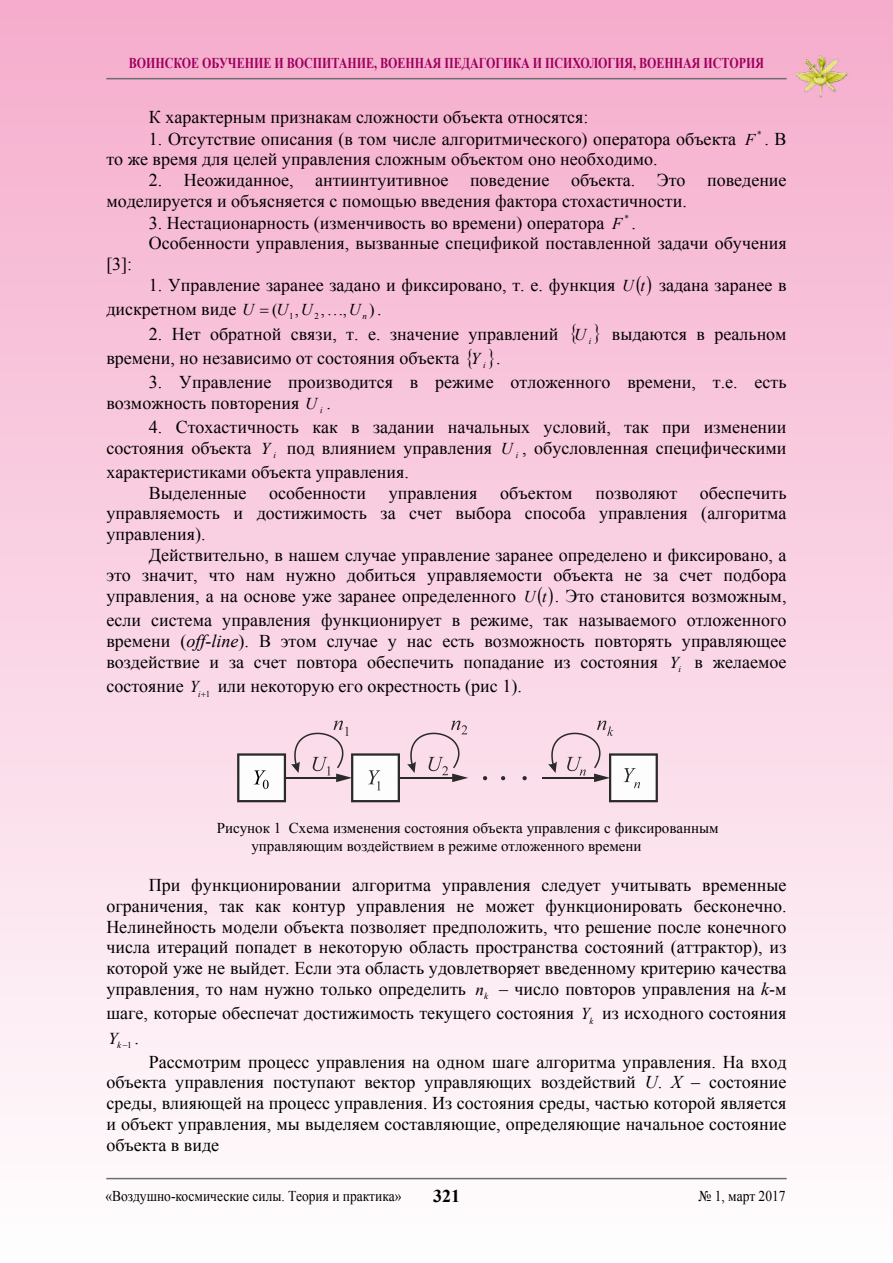
<style>
.page{position:relative;width:893px;height:1263px;background:#fff}
.page>*{position:absolute;margin:0;border:0;box-sizing:border-box;transform-origin:0 0}
.t1{font:18px/20.7px "Times New Roman";color:#000}
.t2{font:700 18px "Times New Roman";color:#000}
.t3{font:italic 16.65px "Times New Roman";color:#000;scale:1.04 1}
.t4{font:16.5px "Times New Roman";color:#000}
.t5{font:italic 16.5px "Times New Roman";color:#000}
.t6{font:15px/17.2px "Times New Roman";color:#000}
.t7{font:700 15px "Times New Roman";color:#9e005d;scale:.8 1}
.t8{font:15px "Times New Roman";color:#000;scale:.9 1}
.s1{font-style:italic;font-size:16.5px}
.s2{font-style:normal;font-size:18px}
.s3{font-style:italic}
.s4{font-size:18px}
.s5{font-style:italic;font-size:16.65px}
</style>
<div class="page">
<div style="left:0;top:0;width:893px;height:1263px;background:linear-gradient(to bottom,#f6accc,#fefefe)"></div>
<hr style="left:106px;top:78px;width:681px;height:1px;background:#6d6e71">
<hr style="left:106px;top:1178px;width:681px;height:1px;background:#6d6e71">
<img style="left:792px;top:52px;width:58px;height:47px">
<hr style="left:399px;top:777px;width:61px;height:2px;background:#2b2a29">
<hr style="left:543px;top:777px;width:59px;height:2px;background:#2b2a29">
<svg style="left:483px;top:776px;width:4px;height:4px"></svg>
<svg style="left:501px;top:776px;width:4px;height:4px"></svg>
<svg style="left:522px;top:776px;width:5px;height:4px"></svg>
<svg style="left:237px;top:721px;width:163px;height:81px"></svg>
<svg style="left:407px;top:721px;width:61px;height:61px;background:#e1c6d2"></svg>
<svg style="left:548px;top:721px;width:110px;height:81px"></svg>
<svg style="left:637px;top:275px;width:4px;height:21px"></svg>
<svg style="left:647px;top:275px;width:4px;height:21px"></svg>
<svg style="left:260px;top:309px;width:9px;height:4px"></svg>
<svg style="left:571px;top:324px;width:5px;height:20px"></svg>
<svg style="left:595px;top:324px;width:4px;height:20px"></svg>
<svg style="left:468px;top:348px;width:4px;height:20px"></svg>
<svg style="left:489px;top:348px;width:5px;height:20px"></svg>
<svg style="left:538px;top:587px;width:4px;height:20px"></svg>
<svg style="left:548px;top:587px;width:5px;height:20px"></svg>
<svg style="left:201px;top:692px;width:5px;height:4px"></svg>
<p class="t7" style="left:129px;top:52px;width:796px">воинское обучение и воспитание, военная педагогика и психология, военная история</p>
<p class="t1" style="left:149px;top:106px;width:441px">К характерным признакам сложности объекта относятся:</p>
<p class="t1" style="left:149px;top:128px;width:614px">1. Отсутствие описания (в том числе алгоритмического) оператора объекта <sup>*</sup></p>
<p class="t1" style="left:745px;top:128px;width:43px"><span class="s1">F</span> .В</p>
<p class="t1" style="left:106px;top:149px;width:553px">то же время для целей управления сложным объектом оно необходимо.</p>
<p class="t1" style="left:106px;top:169px;width:682px;text-indent:43px">2. Неожиданное, антиинтуитивное поведение объекта. Это поведение моделируется и объясняется с помощью введения фактора стохастичности.</p>
<p class="t1" style="left:149px;top:212px;width:482px">3. Нестационарность (изменчивость во времени) оператора <sup>*</sup></p>
<p class="t5" style="left:612px;top:212px;width:25px">F <span class="s2">.</span></p>
<p class="t1" style="left:149px;top:233px;width:639px">Особенности управления, вызванные спецификой поставленной задачи обучения</p>
<p class="t1" style="left:106px;top:253px;width:27px">[3]:</p>
<p class="t1" style="left:106px;top:272px;width:682px;line-height:24.3px;text-indent:43px">1. Управление заранее задано и фиксировано, т. е. функция <span class="s1">U t</span> задана заранее в дискретном виде <span class="s1">U</span></p>
<p class="t4" style="left:369px;top:299px;width:7px">)</p>
<p class="t1" style="left:106px;top:321px;width:682px;line-height:24.3px;text-indent:43px">2. Нет обратной связи, т. е. значение управлений <span class="s1">U</span> <sub>i</sub> выдаются в реальном времени, но независимо от состояния объекта <span class="s1">Y</span> <sub>i</sub> .</p>
<p class="t1" style="left:106px;top:371px;width:682px;text-indent:43px">3. Управление производится в режиме отложенного времени, т.е. есть возможность повторения <span class="s1">U</span> <sub>i</sub> .</p>
<p class="t1" style="left:106px;top:416px;width:682px;text-align:right">4. Стохастичность как в задании начальных условий, так при изменении состояния объекта <span class="s1">Y</span> <sub>i</sub> под влиянием управления <span class="s1">U</span> <sub>i</sub> , обусловленная специфическими</p>
<p class="t1" style="left:149px;top:461px;width:262px;text-indent:-43px">характеристиками объекта управления.<br>Выделенные</p>
<p class="t4" style="left:272px;top:299px;width:28px">( ,</p>
<p class="t4" style="left:277px;top:299px;width:107px"><span class="s3">U</span><sub>1</sub> <span class="s3">U</span><sub>2</sub> ,...,<span class="s3">U</span><sub>n</sub> <span class="s4">.</span></p>
<p class="t1" style="left:106px;top:482px;width:682px;text-align:justify;text-indent:594px">обеспечить управляемость и достижимость за счет выбора способа управления (алгоритма управления).</p>
<p class="t1" style="left:106px;top:544px;width:682px;text-align:justify;text-indent:43px">Действительно, в нашем случае управление заранее определено и фиксировано, а это значит, что нам нужно добиться управляемости объекта не за счет подбора управления, а на основе уже заранее определенного <span class="s1">U t</span> . Это становится возможным,</p>
<p class="t1" style="left:106px;top:610px;width:682px;text-align:justify">если система управления функционирует в режиме, так называемого отложенного времени (<span class="s3">off-line</span>). В этом случае у нас есть возможность повторять управляющее воздействие и за счет повтора обеспечить попадание из состояния <span class="s1">Y</span><sub>i</sub> в желаемое</p>
<p class="t1" style="left:106px;top:676px;width:417px">состояние <span class="s1">Y</span><sub>i</sub> <sub>1</sub> или некоторую его окрестность (рис 1).</p>
<p class="t1" style="left:269px;top:482px;width:98px">особенности</p>
<p class="t1" style="left:389px;top:482px;width:90px">управления</p>
<p class="t1" style="left:500px;top:482px;width:74px">объектом</p>
<p class="t1" style="left:595px;top:482px;width:83px">позволяют</p>
<p class="t6" style="left:251px;top:819px;width:469px;text-indent:-35px">Рисунок 1 Схема изменения состояния объекта управления с фиксированным управляющим воздействием в режиме отложенного времени</p>
<p class="t1" style="left:106px;top:875px;width:682px;text-align:justify;text-indent:43px">При функционировании алгоритма управления следует учитывать временные ограничения, так как контур управления не может функционировать бесконечно.<br>Нелинейность модели объекта позволяет предположить, что решение после конечного числа итераций попадет в некоторую область пространства состояний (аттрактор), из которой уже не выйдет. Если эта область удовлетворяет введенному критерию качества управления, то нам нужно только определить <span class="s5">n</span><sub>k</sub> – число повторов управления на <span class="s3">k</span>-м</p>
<p class="t1" style="left:106px;top:1003px;width:682px">шаге, которые обеспечат достижимость текущего состояния <span class="s5">Y</span><sub>k</sub> из исходного состояния</p>
<p class="t3" style="left:108px;top:1026px;width:31px">Y<sub>k</sub>−<sub>1</sub> <span class="s2">.</span></p>
<p class="t1" style="left:106px;top:1051px;width:682px;text-align:justify;text-indent:43px">Рассмотрим процесс управления на одном шаге алгоритма управления. На вход объекта управления поступают вектор управляющих воздействий <span class="s3">U</span>. <span class="s3">X</span> – состояние среды, влияющей на процесс управления. Из состояния среды, частью которой является и объект управления, мы выделяем составляющие, определяющие начальное состояние объекта в виде</p>
<p class="t8" style="left:105px;top:1186px;width:330px">«Воздушно-космические силы. Теория и практика»</p>
<p class="t2" style="left:433px;top:1184px;width:28px">321</p>
<p class="t8" style="left:699px;top:1186px;width:98px">№ 1, март 2017</p>
</div>
